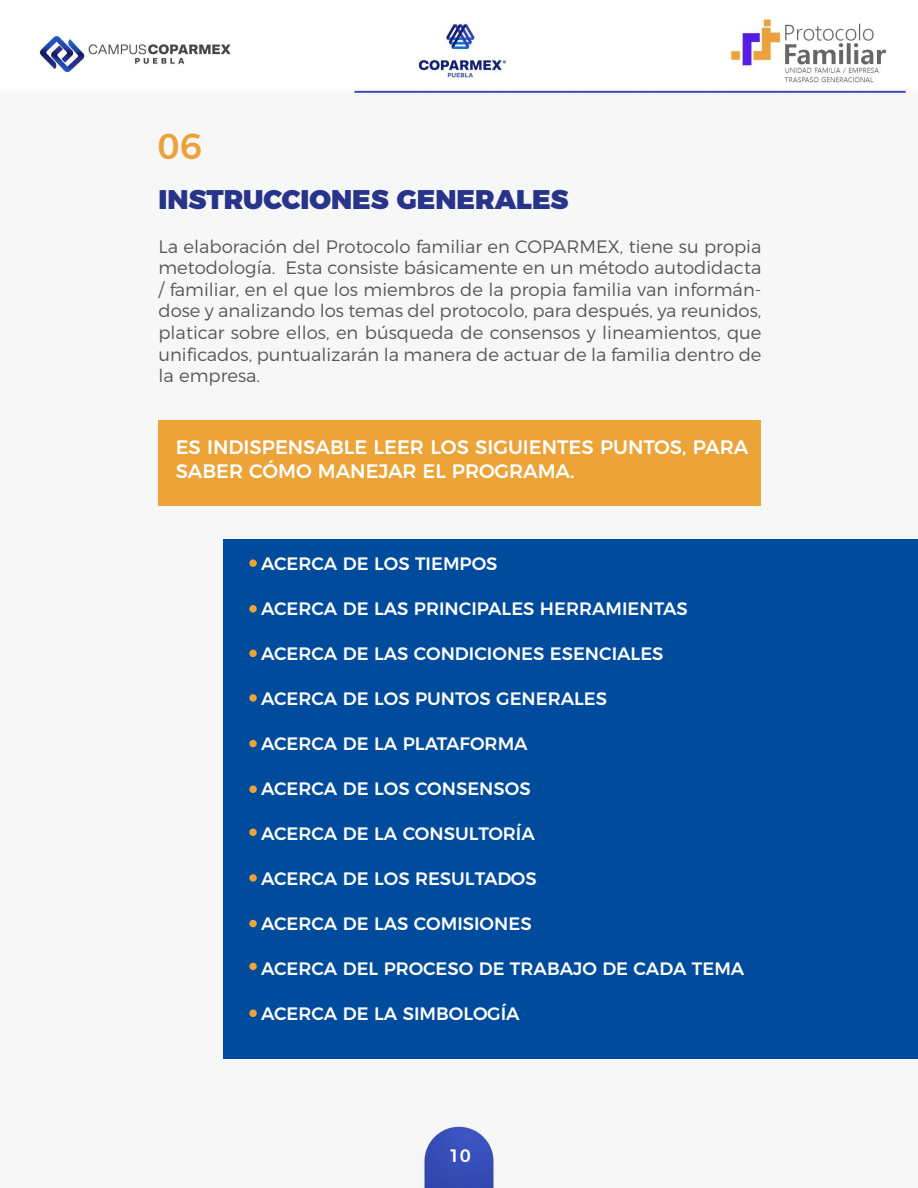
<style>
.page{position:relative;width:918px;height:1188px;background:#fff}
.page>*{position:absolute;margin:0;border:0;box-sizing:border-box;transform-origin:0 0}
.t1{font:500 36px "Montserrat";color:#eba23b}
.t2{font:900 27px "Montserrat";color:#283489}
.t3{font:500 19.5px/23.4px "Montserrat";color:#fff}
.t4{font:300 18px/21.6px "Montserrat";color:#575756;text-align:justify}
.t5{font:500 18px "Montserrat";color:#fff}
</style>
<div class="page">
<img style="left:39px;top:17px;width:879px;height:1171px">
<div style="left:224px;top:540px;width:694px;height:519px;background:#004b9c"></div>
<div style="left:158px;top:420px;width:602px;height:86px;background:#eca338"></div>
<div style="left:249px;top:559px;width:8px;height:8px;background:#eca338;border-radius:50%"></div>
<div style="left:249px;top:605px;width:8px;height:8px;background:#eca338;border-radius:50%"></div>
<div style="left:249px;top:650px;width:8px;height:7px;background:#eca338;border-radius:50%"></div>
<div style="left:249px;top:694px;width:8px;height:8px;background:#eca338;border-radius:50%"></div>
<div style="left:249px;top:740px;width:8px;height:7px;background:#eca338;border-radius:50%"></div>
<div style="left:249px;top:785px;width:8px;height:8px;background:#eca338;border-radius:50%"></div>
<div style="left:249px;top:829px;width:8px;height:7px;background:#eca338;border-radius:50%"></div>
<div style="left:249px;top:874px;width:8px;height:8px;background:#eca338;border-radius:50%"></div>
<div style="left:249px;top:920px;width:8px;height:7px;background:#eca338;border-radius:50%"></div>
<div style="left:249px;top:963px;width:8px;height:7px;background:#eca338;border-radius:50%"></div>
<div style="left:249px;top:1010px;width:8px;height:7px;background:#eca338;border-radius:50%"></div>
<h1 class="t1" style="left:158px;top:118px;width:46px">06</h1>
<h2 class="t2" style="left:158px;top:177px;width:412px">INSTRUCCIONES GENERALES</h2>
<p class="t4" style="left:158px;top:234px;width:605px">La elaboración del Protocolo familiar en COPARMEX, tiene su propia metodología. Esta consiste básicamente en un método autodidacta / familiar, en el que los miembros de la propia familia van informán&shy;dose y analizando los temas del protocolo, para después, ya reunidos, platicar sobre ellos, en búsqueda de consensos y lineamientos, que unificados, puntualizarán la manera de actuar de la familia dentro de la empresa.</p>
<p class="t3" style="left:176px;top:434px;width:574px">ES INDISPENSABLE LEER LOS SIGUIENTES PUNTOS, PARA<br>SABER CÓMO MANEJAR EL PROGRAMA.</p>
<p class="t5" style="left:261px;top:549px;width:238px">ACERCA DE LOS TIEMPOS</p>
<p class="t5" style="left:261px;top:594px;width:428px">ACERCA DE LAS PRINCIPALES HERRAMIENTAS</p>
<p class="t5" style="left:261px;top:639px;width:404px">ACERCA DE LAS CONDICIONES ESENCIALES</p>
<p class="t5" style="left:261px;top:684px;width:348px">ACERCA DE LOS PUNTOS GENERALES</p>
<p class="t5" style="left:261px;top:729px;width:268px">ACERCA DE LA PLATAFORMA</p>
<p class="t5" style="left:261px;top:774px;width:271px">ACERCA DE LOS CONSENSOS</p>
<p class="t5" style="left:261px;top:819px;width:275px">ACERCA DE LA CONSULTORÍA</p>
<p class="t5" style="left:261px;top:864px;width:277px">ACERCA DE LOS RESULTADOS</p>
<p class="t5" style="left:261px;top:909px;width:272px">ACERCA DE LAS COMISIONES</p>
<p class="t5" style="left:261px;top:954px;width:485px">ACERCA DEL PROCESO DE TRABAJO DE CADA TEMA</p>
<p class="t5" style="left:261px;top:999px;width:260px">ACERCA DE LA SIMBOLOGÍA</p>
<p class="t5" style="left:449px;top:1141px;width:24px">10</p>
</div>
